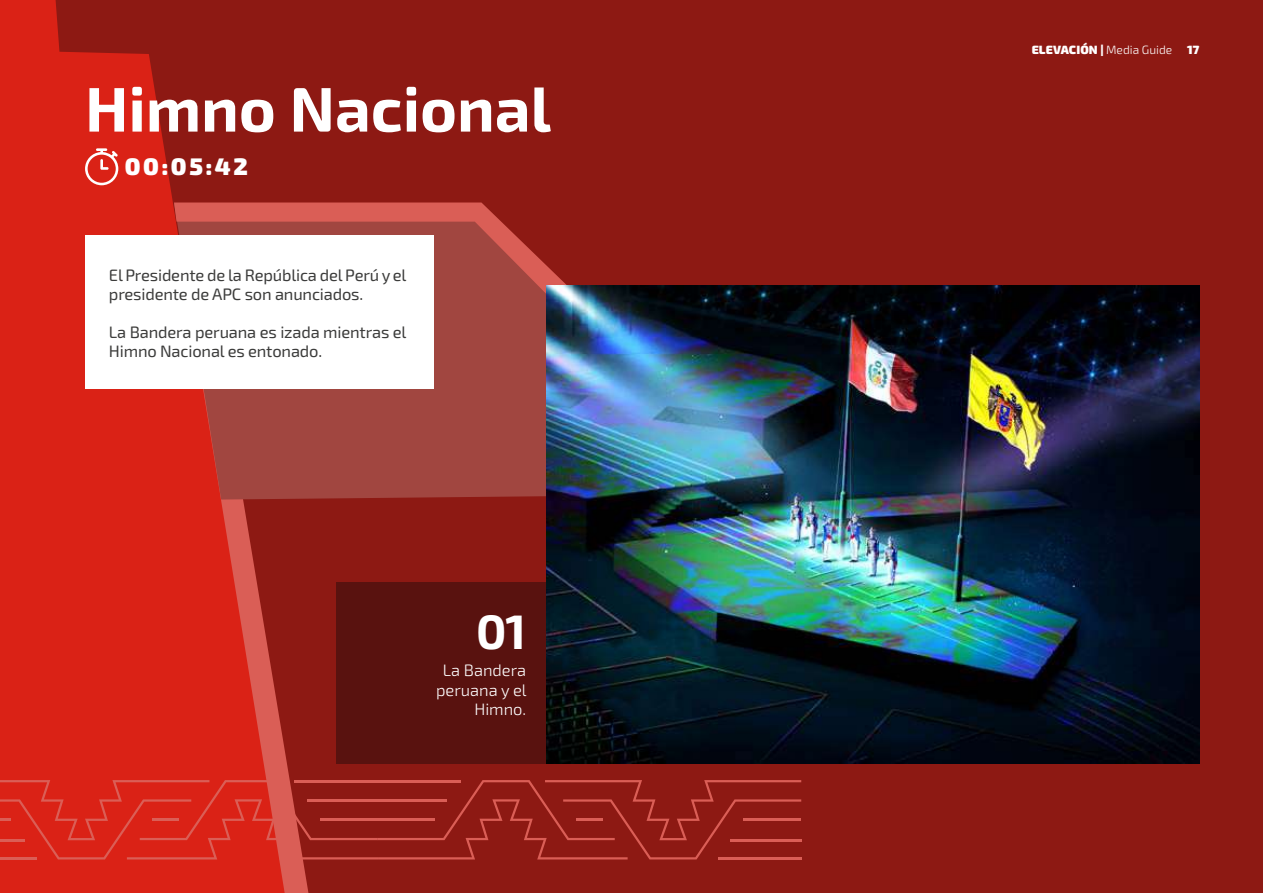
<style>
.page{position:relative;width:1263px;height:893px;background:#8d1913}
.page>*{position:absolute;margin:0;border:0;box-sizing:border-box;transform-origin:0 0}
.t1{font:700 63px "Exo 2.0";color:#fff}
.t2{font:700 48.45px "Exo 2.0";color:#fff}
.t3{font:900 24px "Exo 2.0";color:#fff}
.t4{font:16.5px/19.5px "Exo 2.0";letter-spacing:-.01em;color:#3c3c3b}
.t5{font:300 16.5px/19.5px "Exo 2.0";color:#fff;text-align:right}
.t6{font:900 12px "Exo 2.0";letter-spacing:.01em;color:#fff}
.s1{font-weight:300}
</style>
<div class="page">
<svg style="left:285px;top:753px;width:23px;height:140px"></svg>
<svg style="left:0;top:0;width:285px;height:893px;fill:#da2216"></svg>
<svg style="left:174px;top:389px;width:372px;height:127px;background:#a53d36"></svg>
<svg style="left:174px;top:202px;width:393px;height:187px;background:#ad4841"></svg>
<div style="left:336px;top:582px;width:210px;height:182px;background:#59120f"></div>
<img style="left:546px;top:285px;width:653px;height:479px">
<svg style="left:0;top:780px;width:801px;height:79px"></svg>
<hr style="left:152px;top:819px;width:26px;height:2px;background:#da5e56">
<div style="left:85px;top:236px;width:349px;height:153px;background:#fff"></div>
<svg style="left:85px;top:148px;width:33px;height:37px"></svg>
<h1 class="t1" style="left:85px;top:72px;width:468px">Himno Nacional</h1>
<h3 class="t3" style="left:125px;top:152px;width:125px">00:05:42</h3>
<p class="t4" style="left:109px;top:266px;width:299px">El Presidente de la República del Perú y el presidente de APC son anunciados.</p>
<p class="t4" style="left:109px;top:323px;width:299px">La Bandera peruana es izada mientras el<br>Himno Nacional es entonado.</p>
<h2 class="t2" style="left:476px;top:603px;width:52px">01</h2>
<p class="t5" style="left:436px;top:661px;width:92px">La Bandera peruana y el<br>Himno.</p>
<p class="t6" style="left:1032px;top:42px;width:169px">ELEVACIÓN | <span class="s1">Media Guide</span> 17</p>
</div>
